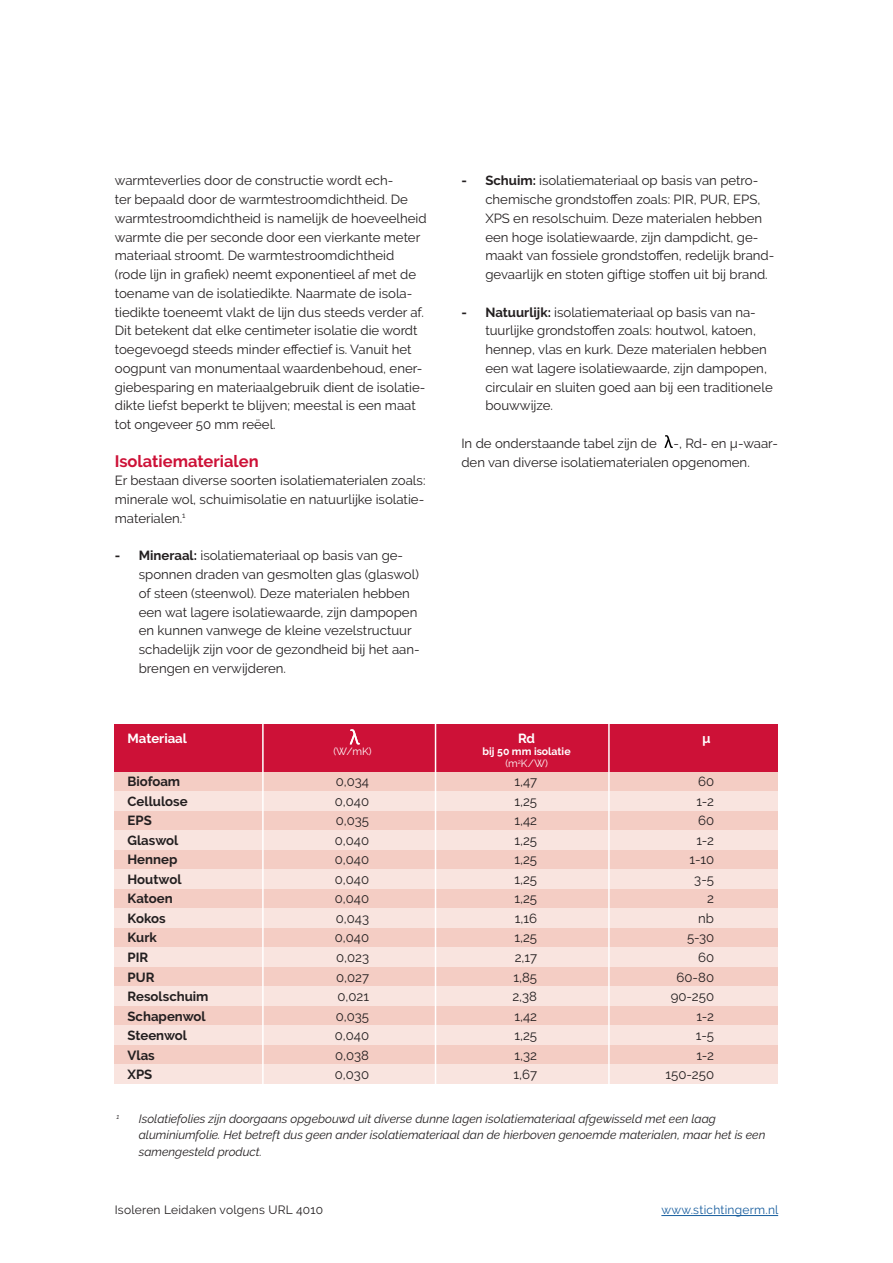
<style>
.page{position:relative;width:893px;height:1263px;background:#fff}
.page>*{position:absolute;margin:0;border:0;box-sizing:border-box;transform-origin:0 0}
.TUSSENKOP{font:700 16.5px "Raleway";color:#cd1137}
.PLAT{font:13.2px/18.8px "Raleway";color:#231f20}
.PLAT-2{font:700 13.2px "Raleway";color:#231f20}
.PLAT-3{font:700 13.2px "Raleway";color:#fff}
.PLAT-4{font:italic 12px/16.5px "Raleway";color:#231f20}
.t1{font:12px "Raleway";letter-spacing:.02em;color:#231f20}
.t2{font:12px "Raleway";letter-spacing:.02em;color:#175d9e}
.PLAT-5{font:700 10.5px "Raleway";color:#fff}
.PLAT-6{font:10.5px "Raleway";color:#fff}
.PLAT-7{font:italic 7.05px "Raleway";color:#231f20}
.s1{font-weight:700}
</style>
<div class="page">
<div style="left:115px;top:724px;width:663px;height:52px;background:#cd1137"></div>
<svg style="left:664px;top:435px;width:9px;height:13px"></svg>
<div style="left:115px;top:772px;width:663px;height:19px;background:#f4cdc4"></div>
<div style="left:115px;top:928px;width:663px;height:19px;background:#f4cdc4"></div>
<div style="left:115px;top:850px;width:663px;height:19px;background:#f4cdc4"></div>
<div style="left:115px;top:1005px;width:663px;height:20px;background:#f4cdc4"></div>
<div style="left:115px;top:811px;width:663px;height:19px;background:#f4cdc4"></div>
<div style="left:115px;top:967px;width:663px;height:19px;background:#f4cdc4"></div>
<div style="left:115px;top:889px;width:663px;height:19px;background:#f4cdc4"></div>
<div style="left:115px;top:1044px;width:663px;height:20px;background:#f4cdc4"></div>
<div style="left:115px;top:791px;width:663px;height:20px;background:#f9e4df"></div>
<div style="left:115px;top:947px;width:663px;height:20px;background:#f9e4df"></div>
<div style="left:115px;top:869px;width:663px;height:20px;background:#f9e4df"></div>
<div style="left:115px;top:1025px;width:663px;height:19px;background:#f9e4df"></div>
<div style="left:115px;top:830px;width:663px;height:20px;background:#f9e4df"></div>
<div style="left:115px;top:986px;width:663px;height:19px;background:#f9e4df"></div>
<div style="left:115px;top:908px;width:663px;height:20px;background:#f9e4df"></div>
<div style="left:115px;top:1064px;width:663px;height:19px;background:#f9e4df"></div>
<svg style="left:350px;top:729px;width:10px;height:16px"></svg>
<hr style="left:262px;top:710px;width:2px;height:380px;background:#fff">
<hr style="left:435px;top:710px;width:1px;height:380px;background:#fff">
<hr style="left:608px;top:710px;width:2px;height:380px;background:#fff">
<hr style="left:661px;top:1215px;width:117px;height:1px;background:#175d9e">
<p class="PLAT" style="left:115px;top:171px;width:313px">warmteverlies door de constructie wordt ech-<br>ter bepaald door de warmtestroomdichtheid. De warmtestroomdichtheid is namelijk de hoeveelheid warmte die per seconde door een vierkante meter materiaal stroomt. De warmtestroomdichtheid (rode lijn in grafiek) neemt exponentieel af met de toename van de isolatiedikte. Naarmate de isola&shy;tiedikte toeneemt vlakt de lijn dus steeds verder af.<br>Dit betekent dat elke centimeter isolatie die wordt toegevoegd steeds minder effectief is. Vanuit het oogpunt van monumentaal waardenbehoud, ener&shy;giebesparing en materiaalgebruik dient de isolatie&shy;dikte liefst beperkt te blijven; meestal is een maat tot ongeveer 50 mm reëel.</p>
<p class="TUSSENKOP" style="left:115px;top:451px;width:145px">Isolatiematerialen</p>
<p class="PLAT" style="left:115px;top:471px;width:312px;text-align:justify">Er bestaan diverse soorten isolatiematerialen zoals: minerale wol, schuimisolatie en natuurlijke isolatie&shy;materialen.<sup>1</sup></p>
<p class="PLAT" style="left:139px;top:546px;width:282px;text-indent:-24px"><span class="s1">- Mineraal:</span> isolatiemateriaal op basis van ge&shy;sponnen draden van gesmolten glas (glaswol) of steen (steenwol). Deze materialen hebben een wat lagere isolatiewaarde, zijn dampopen en kunnen vanwege de kleine vezelstructuur schadelijk zijn voor de gezondheid bij het aan&shy;brengen en verwijderen.</p>
<p class="PLAT" style="left:485px;top:171px;width:291px;text-indent:-24px"><span class="s1">- Schuim:</span> isolatiemateriaal op basis van petro&shy;chemische grondstoffen zoals: PIR, PUR, EPS, XPS en resolschuim. Deze materialen hebben een hoge isolatiewaarde, zijn dampdicht, ge&shy;maakt van fossiele grondstoffen, redelijk brand&shy;gevaarlijk en stoten giftige stoffen uit bij brand.</p>
<p class="PLAT" style="left:485px;top:302px;width:289px;text-indent:-24px"><span class="s1">- Natuurlijk:</span> isolatiemateriaal op basis van na&shy;tuurlijke grondstoffen zoals: houtwol, katoen, hennep, vlas en kurk. Deze materialen hebben een wat lagere isolatiewaarde, zijn dampopen, circulair en sluiten goed aan bij een traditionele bouwwijze.</p>
<p class="PLAT" style="left:461px;top:434px;width:318px">In de onderstaande tabel zijn de λ -, Rd- en µ-waar&shy;den van diverse isolatiematerialen opgenomen.</p>
<p class="PLAT-3" style="left:128px;top:731px;width:61px">Materiaal</p>
<p class="PLAT-3" style="left:518px;top:731px;width:19px">Rd</p>
<p class="PLAT-3" style="left:702px;top:731px;width:10px">µ</p>
<p class="PLAT-6" style="left:333px;top:745px;width:40px">λ(W/mK)</p>
<p class="PLAT-5" style="left:483px;top:745px;width:90px">bij 50 mm isolatie</p>
<p class="PLAT-6" style="left:505px;top:757px;width:44px">(m<sup>2</sup>K/W)</p>
<p class="PLAT-2" style="left:128px;top:774px;width:54px">Biofoam</p>
<p class="PLAT" style="left:336px;top:772px;width:35px">0,034</p>
<p class="PLAT" style="left:514px;top:772px;width:24px">1,47</p>
<p class="PLAT" style="left:698px;top:772px;width:18px">60</p>
<p class="PLAT-2" style="left:128px;top:794px;width:62px">Cellulose</p>
<p class="PLAT" style="left:335px;top:792px;width:36px">0,040</p>
<p class="PLAT" style="left:514px;top:792px;width:24px">1,25</p>
<p class="PLAT" style="left:696px;top:792px;width:19px">1-2</p>
<p class="PLAT-2" style="left:128px;top:813px;width:26px">EPS</p>
<p class="PLAT" style="left:336px;top:811px;width:35px">0,035</p>
<p class="PLAT" style="left:514px;top:811px;width:24px">1,42</p>
<p class="PLAT" style="left:698px;top:811px;width:18px">60</p>
<p class="PLAT-2" style="left:128px;top:833px;width:52px">Glaswol</p>
<p class="PLAT" style="left:335px;top:831px;width:36px">0,040</p>
<p class="PLAT" style="left:514px;top:831px;width:24px">1,25</p>
<p class="PLAT" style="left:696px;top:831px;width:19px">1-2</p>
<p class="PLAT-2" style="left:128px;top:852px;width:51px">Hennep</p>
<p class="PLAT" style="left:335px;top:850px;width:36px">0,040</p>
<p class="PLAT" style="left:514px;top:850px;width:24px">1,25</p>
<p class="PLAT" style="left:690px;top:850px;width:26px">1-10</p>
<p class="PLAT-2" style="left:128px;top:872px;width:55px">Houtwol</p>
<p class="PLAT" style="left:335px;top:870px;width:36px">0,040</p>
<p class="PLAT" style="left:514px;top:870px;width:24px">1,25</p>
<p class="PLAT" style="left:694px;top:870px;width:21px">3-5</p>
<p class="PLAT-2" style="left:128px;top:891px;width:47px">Katoen</p>
<p class="PLAT" style="left:335px;top:889px;width:36px">0,040</p>
<p class="PLAT" style="left:514px;top:889px;width:24px">1,25</p>
<p class="PLAT" style="left:707px;top:889px;width:8px">2</p>
<p class="PLAT-2" style="left:128px;top:911px;width:40px">Kokos</p>
<p class="PLAT" style="left:336px;top:909px;width:35px">0,043</p>
<p class="PLAT" style="left:515px;top:909px;width:24px">1,16</p>
<p class="PLAT" style="left:698px;top:909px;width:17px">nb</p>
<p class="PLAT-2" style="left:128px;top:930px;width:31px">Kurk</p>
<p class="PLAT" style="left:335px;top:928px;width:36px">0,040</p>
<p class="PLAT" style="left:514px;top:928px;width:24px">1,25</p>
<p class="PLAT" style="left:687px;top:928px;width:29px">5-30</p>
<p class="PLAT-2" style="left:128px;top:950px;width:22px">PIR</p>
<p class="PLAT" style="left:336px;top:948px;width:35px">0,023</p>
<p class="PLAT" style="left:515px;top:948px;width:24px">2,17</p>
<p class="PLAT" style="left:698px;top:948px;width:18px">60</p>
<p class="PLAT-2" style="left:128px;top:969px;width:28px">PUR</p>
<p class="PLAT" style="left:336px;top:967px;width:35px">0,027</p>
<p class="PLAT" style="left:513px;top:967px;width:25px">1,85</p>
<p class="PLAT" style="left:677px;top:967px;width:39px">60-80</p>
<p class="PLAT-2" style="left:128px;top:989px;width:83px">Resolschuim</p>
<p class="PLAT" style="left:337px;top:987px;width:33px">0,021</p>
<p class="PLAT" style="left:512px;top:987px;width:26px">2,38</p>
<p class="PLAT" style="left:671px;top:987px;width:45px">90-250</p>
<p class="PLAT-2" style="left:128px;top:1008px;width:80px">Schapenwol</p>
<p class="PLAT" style="left:336px;top:1006px;width:35px">0,035</p>
<p class="PLAT" style="left:514px;top:1006px;width:24px">1,42</p>
<p class="PLAT" style="left:696px;top:1006px;width:19px">1-2</p>
<p class="PLAT-2" style="left:128px;top:1028px;width:61px">Steenwol</p>
<p class="PLAT" style="left:335px;top:1026px;width:36px">0,040</p>
<p class="PLAT" style="left:514px;top:1026px;width:24px">1,25</p>
<p class="PLAT" style="left:696px;top:1026px;width:20px">1-5</p>
<p class="PLAT-2" style="left:128px;top:1047px;width:29px">Vlas</p>
<p class="PLAT" style="left:335px;top:1045px;width:36px">0,038</p>
<p class="PLAT" style="left:515px;top:1045px;width:24px">1,32</p>
<p class="PLAT" style="left:696px;top:1045px;width:19px">1-2</p>
<p class="PLAT-2" style="left:128px;top:1067px;width:26px">XPS</p>
<p class="PLAT" style="left:335px;top:1065px;width:36px">0,030</p>
<p class="PLAT" style="left:513px;top:1065px;width:25px">1,67</p>
<p class="PLAT" style="left:666px;top:1065px;width:50px">150-250</p>
<p class="PLAT-7" style="left:117px;top:1112px;width:4px">1</p>
<p class="PLAT-4" style="left:139px;top:1110px;width:628px">Isolatiefolies zijn doorgaans opgebouwd uit diverse dunne lagen isolatiemateriaal afgewisseld met een laag aluminiumfolie. Het betreft dus geen ander isolatiemateriaal dan de hierboven genoemde materialen, maar het is een samengesteld product.</p>
<p class="t1" style="left:115px;top:1202px;width:210px">Isoleren Leidaken volgens URL 4010</p>
<p class="t2" style="left:661px;top:1202px;width:119px">www.stichtingerm.nl</p>
</div>
